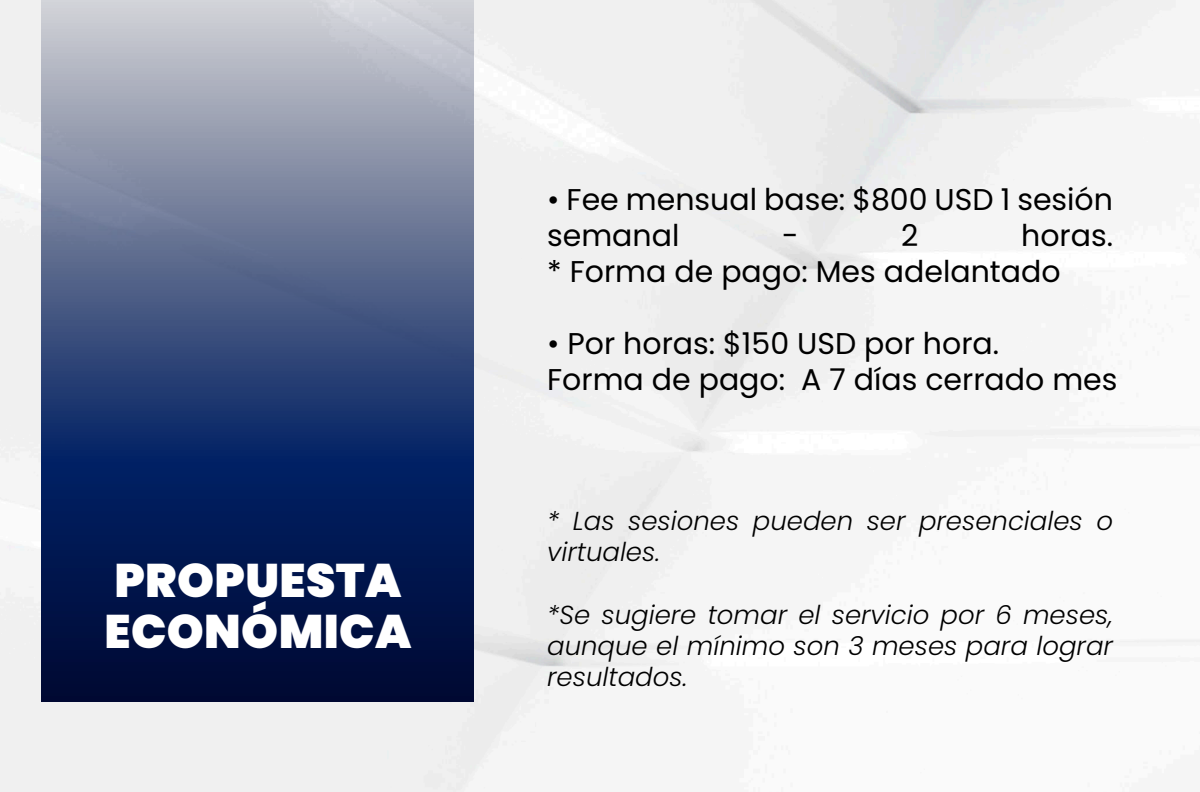
<style>
.page{position:relative;width:1200px;height:792px;background:#fff}
.page>*{position:absolute;margin:0;border:0;box-sizing:border-box;transform-origin:0 0}
.t1{font:900 47px/50.5px "Poppins";letter-spacing:.01em;color:#fff}
.t2{font:30px/36px "Poppins";color:#000}
.t3{font:italic 300 26px/31.2px "Poppins";color:#000}
</style>
<div class="page">
<img style="left:0;top:0;width:1200px;height:792px">
<svg style="left:42px;top:0;width:432px;height:701px;background:#46567e"></svg>
<h1 class="t1" style="left:105px;top:556px;width:308px">PROPUESTA<br>ECONÓMICA</h1>
<p class="t2" style="left:547px;top:182px;width:567px">• Fee mensual base: $800 USD 1 sesión semanal</p>
<p class="t2" style="left:547px;top:218px;width:567px;text-indent:474px">horas. * Forma de pago: Mes adelantado</p>
<p class="t2" style="left:782px;top:218px;width:18px">-</p>
<p class="t2" style="left:901px;top:218px;width:19px">2</p>
<p class="t2" style="left:547px;top:326px;width:572px">• Por horas: $150 USD por hora.<br>Forma de pago: A 7 días cerrado mes</p>
<p class="t3" style="left:547px;top:506px;width:567px">* Las sesiones pueden ser presenciales o virtuales.</p>
<p class="t3" style="left:547px;top:599px;width:567px;text-align:justify">*Se sugiere tomar el servicio por 6 meses, aunque el mínimo son 3 meses para lograr resultados.</p>
</div>
